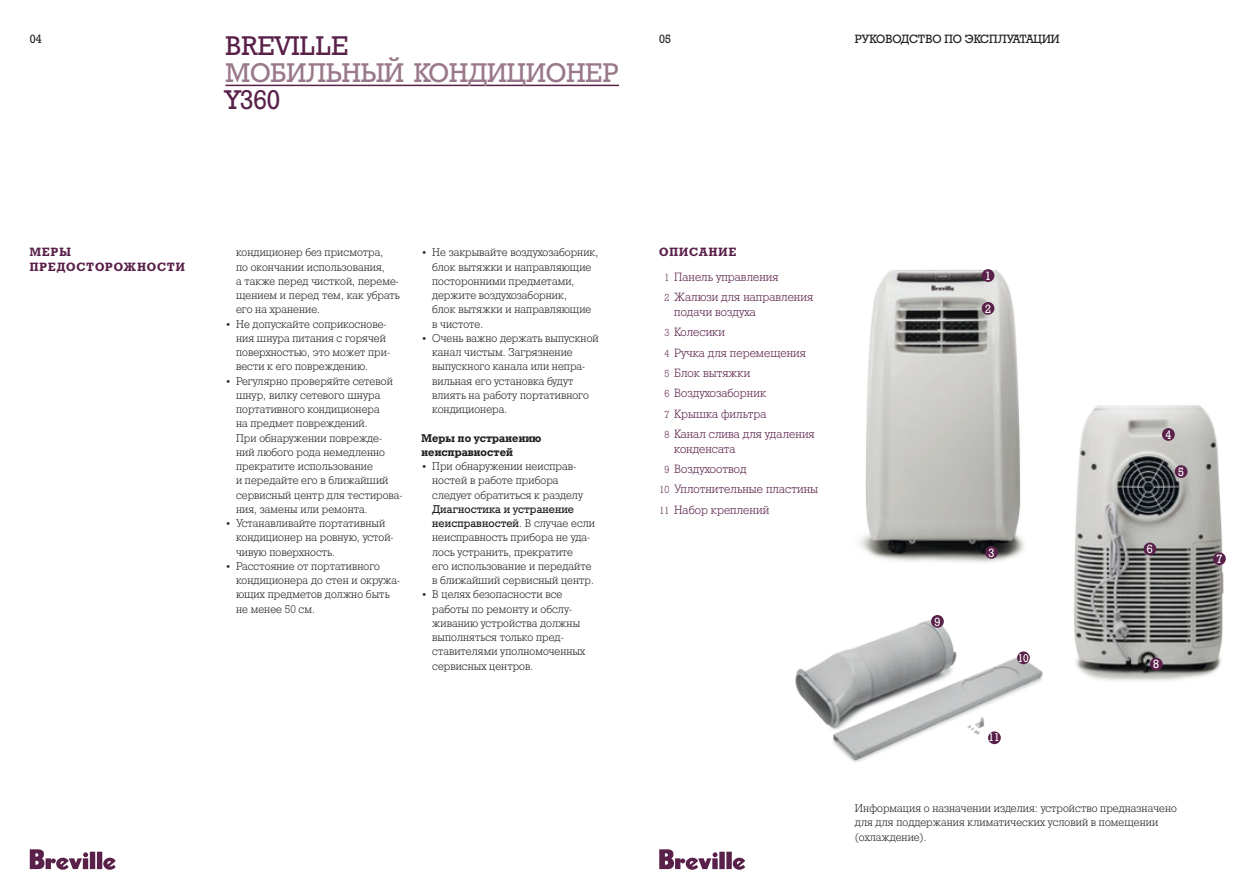
<style>
.page{position:relative;width:1259px;height:893px;background:#fff}
.page>*{position:absolute;margin:0;border:0;box-sizing:border-box;transform-origin:0 0}
.t1{font:27px "Geo Slb 712 Medium CBT";color:#997889}
.t2{font:27px "Geo Slb 712 Medium CBT";color:#592049}
.t3{font:12px/20.4px "Geo Slb 712 Light CBT";letter-spacing:.005em;color:#592049}
.t4{font:12px "Geo Slb 712 Medium CBT";color:#231f20}
.t5{font:12px/14.4px "Geo Slb 712 Bold CBT";letter-spacing:.08em;color:#592049}
.t6{font:12px "Geo Slb 712 Medium CBT";color:#fff}
.t7{font:11.25px/14.2px "Geo Slb 712 Light CBT";letter-spacing:.005em;color:#231f20}
.t8{font:11.25px/14.2px "Geo Slb 712 Medium CBT";letter-spacing:.005em;color:#231f20}
.t9{font:11.25px/14.2px "Geo Slb 712 Bold CBT";letter-spacing:.005em;color:#231f20}
.t10{font:11.25px "Geo Slb 712 Medium CBT";color:#fff}
.s1{font-size:9.6px}
.s2{font-family:"Geo Slb 712 Light CBT"}
.s3{font-size:10.2px}
</style>
<div class="page">
<svg style="left:30px;top:849px;width:86px;height:21px"></svg>
<svg style="left:659px;top:849px;width:86px;height:21px"></svg>
<hr style="left:225px;top:85px;width:394px;height:1px;background:#592049">
<img style="left:859px;top:269px;width:165px;height:294px">
<img style="left:1074px;top:405px;width:152px;height:276px">
<img style="left:795px;top:615px;width:248px;height:147px">
<div style="left:981px;top:269px;width:13px;height:13px;background:#592049;border-radius:50%"></div>
<div style="left:981px;top:302px;width:13px;height:13px;background:#592049;border-radius:50%"></div>
<div style="left:1017px;top:651px;width:13px;height:13px;background:#592049;border-radius:50%"></div>
<div style="left:988px;top:731px;width:12px;height:13px;background:#592049;border-radius:50%"></div>
<div style="left:1213px;top:552px;width:12px;height:13px;background:#592049;border-radius:50%"></div>
<div style="left:1150px;top:658px;width:12px;height:13px;background:#592049;border-radius:50%"></div>
<div style="left:931px;top:615px;width:13px;height:13px;background:#592049;border-radius:50%"></div>
<div style="left:1143px;top:543px;width:13px;height:12px;background:#592049;border-radius:50%"></div>
<div style="left:1174px;top:465px;width:13px;height:13px;background:#592049;border-radius:50%"></div>
<div style="left:1162px;top:428px;width:12px;height:13px;background:#592049;border-radius:50%"></div>
<div style="left:985px;top:546px;width:13px;height:13px;background:#592049;border-radius:50%"></div>
<p class="t4" style="left:30px;top:32px;width:13px">04</p>
<p class="t4" style="left:659px;top:32px;width:13px">05</p>
<h1 class="t2" style="left:225px;top:30px;width:125px">BREVILLE</h1>
<h1 class="t1" style="left:225px;top:57px;width:393px">Мобильный кондиционер</h1>
<h1 class="t2" style="left:225px;top:84px;width:56px">Y360</h1>
<p class="t4" style="left:855px;top:32px;width:206px">РУКОВОДСТВО ПО ЭКСПЛУАТАЦИИ</p>
<p class="t5" style="left:30px;top:245px;width:156px">МЕРЫ<br>ПРЕДОСТОРОЖНОСТИ</p>
<p class="t7" style="left:236px;top:245px;width:165px">кондиционер без присмотра,<br>по окончании использования,<br>а также перед чисткой, переме&shy;щением и перед тем, как убрать его на хранение.</p>
<p class="t7" style="left:236px;top:317px;width:155px;text-indent:-11px"><span class="s1">•</span> Не допускайте соприкоснове&shy;ния шнура питания с горячей поверхностью, это может при&shy;вести к его повреждению.</p>
<p class="t7" style="left:236px;top:374px;width:168px;text-indent:-11px"><span class="s1">•</span> Регулярно проверяйте сетевой шнур, вилку сетевого шнура портативного кондиционера<br>на предмет повреждений.<br>При обнаружении поврежде&shy;ний любого рода немедленно прекратите использование<br>и передайте его в ближайший сервисный центр для тестирова&shy;ния, замены или ремонта.</p>
<p class="t7" style="left:236px;top:516px;width:159px;text-indent:-11px"><span class="s1">•</span> Устанавливайте портативный кондиционер на ровную, устой&shy;чивую поверхность.</p>
<p class="t7" style="left:236px;top:559px;width:166px;text-indent:-11px"><span class="s1">•</span> Расстояние от портативного кондиционера до стен и окружа&shy;ющих предметов должно быть не менее 50 см.</p>
<p class="t7" style="left:432px;top:245px;width:168px;text-indent:-11px"><span class="s1">•</span> Не закрывайте воздухозаборник, блок вытяжки и направляющие посторонними предметами, держите воздухозаборник,<br>блок вытяжки и направляющие в чистоте.</p>
<p class="t7" style="left:432px;top:331px;width:168px;text-indent:-11px"><span class="s1">•</span> Очень важно держать выпускной канал чистым. Загрязнение выпускного канала или непра&shy;вильная его установка будут влиять на работу портативного кондиционера.</p>
<p class="t9" style="left:421px;top:430px;width:121px">Меры по устранению неисправностей</p>
<p class="t7" style="left:432px;top:459px;width:152px;text-indent:-11px"><span class="s1">•</span> При обнаружении неисправ&shy;ностей в работе прибора следует обратиться к разделу</p>
<p class="t8" style="left:432px;top:502px;width:164px">Диагностика и устранение неисправностей<span class="s2">. В случае если</span></p>
<p class="t7" style="left:432px;top:530px;width:163px">неисправность прибора не уда&shy;лось устранить, прекратите<br>его использование и передайте в ближайший сервисный центр.</p>
<p class="t7" style="left:432px;top:587px;width:154px;text-indent:-11px"><span class="s1">•</span> В целях безопасности все работы по ремонту и обслу&shy;живанию устройства должны выполняться только пред&shy;ставителями уполномоченных сервисных центров.</p>
<p class="t5" style="left:659px;top:245px;width:79px">ОПИСАНИЕ</p>
<p class="t3" style="left:664px;top:267px;width:150px"><span class="s3">1</span> Панель управления<br><span class="s3">2</span> Жалюзи для направления</p>
<p class="t3" style="left:664px;top:301px;width:152px;text-indent:10px">подачи воздуха<br><span class="s3">3</span> Колесики<br><span class="s3">4</span> Ручка для перемещения<br><span class="s3">5</span> Блок вытяжки<br><span class="s3">6</span> Воздухозаборник<br><span class="s3">7</span> Крышка фильтра<br><span class="s3">8</span> Канал слива для удаления</p>
<p class="t3" style="left:674px;top:438px;width:63px">конденсата</p>
<p class="t3" style="left:664px;top:459px;width:84px"><span class="s3">9</span> Воздухоотвод</p>
<p class="t3" style="left:659px;top:479px;width:160px"><span class="s3">10</span> Уплотнительные пластины</p>
<p class="t3" style="left:659px;top:499px;width:111px"><span class="s3">11</span> Набор креплений</p>
<p class="t6" style="left:985px;top:269px;width:7px">1</p>
<p class="t6" style="left:985px;top:301px;width:7px">2</p>
<p class="t6" style="left:1165px;top:427px;width:7px">4</p>
<p class="t6" style="left:934px;top:614px;width:7px">9</p>
<p class="t6" style="left:988px;top:545px;width:7px">3</p>
<p class="t10" style="left:1017px;top:651px;width:13px">10</p>
<p class="t10" style="left:988px;top:731px;width:13px">11</p>
<p class="t6" style="left:1178px;top:465px;width:7px">5</p>
<p class="t6" style="left:1147px;top:542px;width:7px">6</p>
<p class="t6" style="left:1153px;top:657px;width:7px">8</p>
<p class="t7" style="left:855px;top:801px;width:323px">Информация о назначении изделия: устройство предназначено для для поддержания климатических условий в помещении (охлаждение).</p>
<p class="t6" style="left:1216px;top:552px;width:7px">7</p>
</div>
